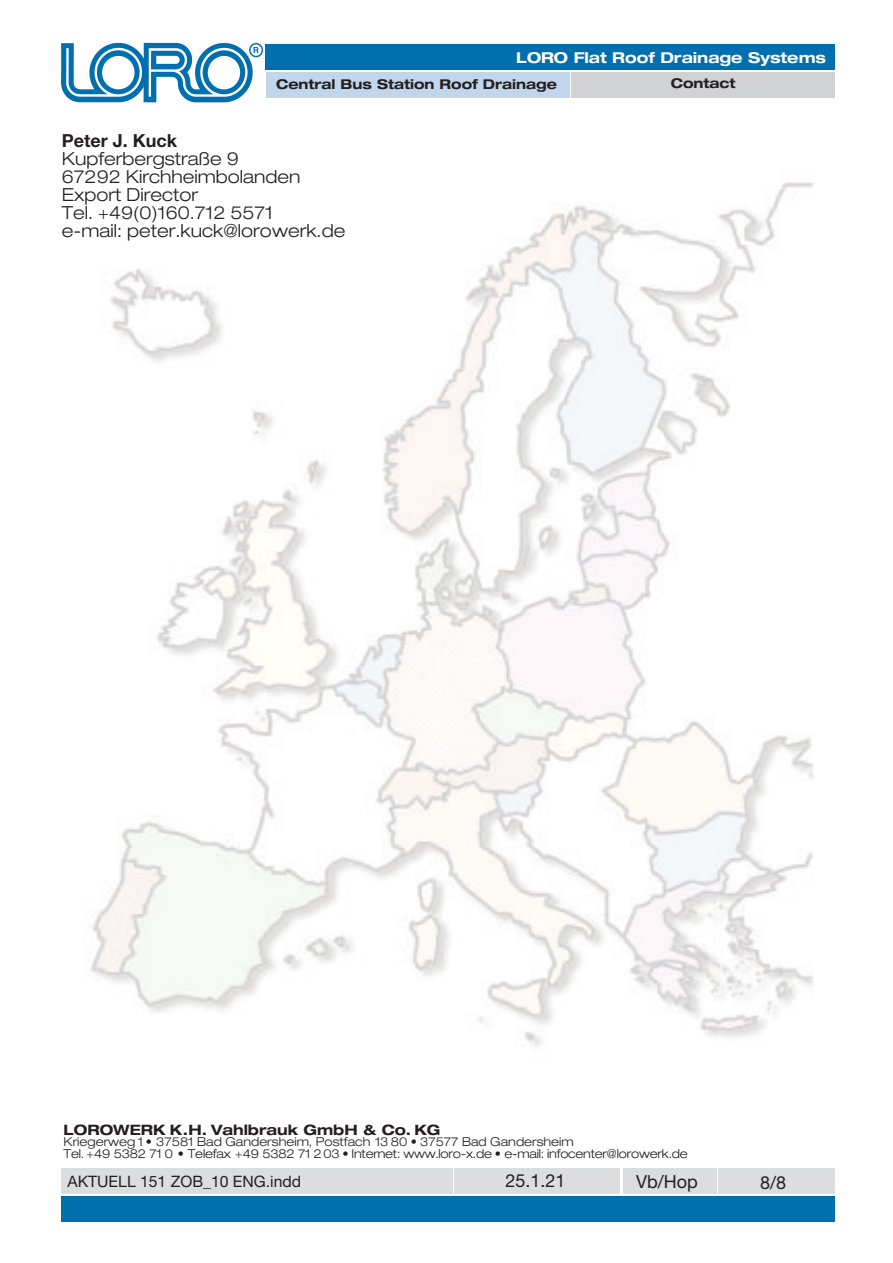
<style>
.page{position:relative;width:893px;height:1263px;background:#fff}
.page>*{position:absolute;margin:0;border:0;box-sizing:border-box;transform-origin:0 0}
.t1{font:300 expanded 18px/18px "Helvetica Neue LT Std";color:#231f20}
.t2{font:18px "Helvetica Neue LT Std";color:#231f20}
.t3{font:700 18px "Helvetica Neue LT Std";color:#231f20}
.t4{font:15.75px "Helvetica Neue LT Std";color:#231f20}
.t5{font:700 expanded 15px "Helvetica Neue LT Std";color:#fff}
.t6{font:700 expanded 14.4px "Helvetica Neue LT Std";color:#231f20}
.t7{font:700 expanded 13.5px "Helvetica Neue LT Std";color:#231f20}
.t8{font:300 expanded 12.3px/11.2px "Helvetica Neue LT Std";letter-spacing:-.02em;color:#231f20}
</style>
<div class="page">
<div style="left:571px;top:72px;width:264px;height:26px;background:#d1d2d4"></div>
<div style="left:266px;top:72px;width:303px;height:26px;background:#c1d5eb"></div>
<div style="left:61px;top:1196px;width:774px;height:26px;background:#006faf"></div>
<div style="left:61px;top:1168px;width:391px;height:25px;background:#dcdddf"></div>
<div style="left:454px;top:1168px;width:166px;height:25px;background:#dcdddf"></div>
<div style="left:623px;top:1168px;width:93px;height:25px;background:#dcdddf"></div>
<div style="left:719px;top:1168px;width:116px;height:25px;background:#dcdddf"></div>
<img style="left:61px;top:42px;width:202px;height:61px">
<div style="left:266px;top:45px;width:569px;height:25px;background:#006faf"></div>
<img style="left:90px;top:182px;width:723px;height:864px">
<p class="t5" style="left:516px;top:48px;width:311px">LORO Flat Roof Drainage Systems</p>
<p class="t7" style="left:276px;top:76px;width:282px">Central Bus Station Roof Drainage</p>
<p class="t7" style="left:671px;top:75px;width:66px">Contact</p>
<h1 class="t3" style="left:62px;top:130px;width:117px">Peter J. Kuck</h1>
<h1 class="t1" style="left:62px;top:149px;width:285px">Kupferbergstraße 9<br>67292 Kirchheimbolanden<br>Export Director<br>Tel. +49(0)160.712 5571<br>e-mail: peter.kuck@lorowerk.de</h1>
<p class="t6" style="left:64px;top:1120px;width:378px">LOROWERK K.H. Vahlbrauk GmbH &amp; Co. KG</p>
<p class="t8" style="left:64px;top:1136px;width:626px">Kriegerweg 1 • 37581 Bad Gandersheim, Postfach 13 80 • 37577 Bad Gandersheim<br>Tel. +49 5382 71 0 • Telefax +49 5382 71 203 • Internet: www.loro-x.de • e-mail: infocenter@lorowerk.de</p>
<p class="t4" style="left:67px;top:1172px;width:235px">AKTUELL 151 ZOB_10 ENG.indd</p>
<h1 class="t2" style="left:505px;top:1170px;width:62px">25.1.21</h1>
<h1 class="t2" style="left:636px;top:1170px;width:63px">Vb/Hop</h1>
<h1 class="t2" style="left:760px;top:1172px;width:28px">8/8</h1>
</div>
